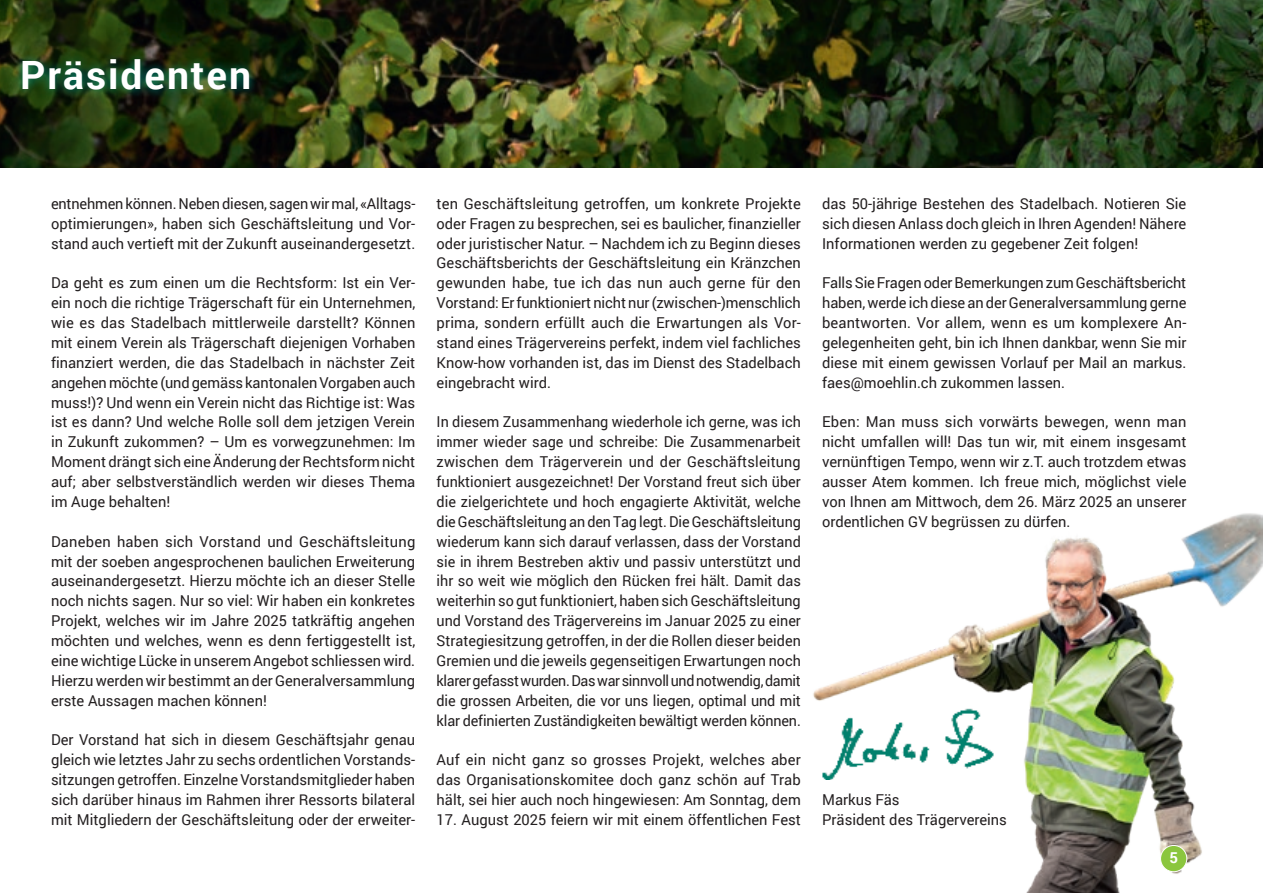
<style>
.page{position:relative;width:1263px;height:893px;background:#fff}
.page>*{position:absolute;margin:0;border:0;box-sizing:border-box;transform-origin:0 0}
.t1{font:700 39px "Roboto";letter-spacing:.05em;color:#fff}
.t2{font:15px/19.8px "Roboto";color:#231f20;text-align:justify}
.t3{font:15px/20px "Roboto";color:#231f20;text-align:justify;scale:.96 1}
.t4{font:700 15px "Roboto";color:#fff}
</style>
<div class="page">
<img style="left:0;top:0;width:1263px;height:168px">
<img style="left:813px;top:513px;width:450px;height:380px">
<svg style="left:13px;top:51px;width:246px;height:48px;background:#1b411f"></svg>
<img style="left:813px;top:708px;width:194px;height:71px">
<div style="left:1160px;top:845px;width:27px;height:27px;background:#8bc63e;border-radius:50%"></div>
<div style="left:1160px;top:845px;width:27px;height:27px;border:1px solid #fff;border-radius:50%"></div>
<h1 class="t1" style="left:20px;top:48px;width:232px">Präsidenten</h1>
<p class="t2" style="left:51px;top:193px;width:366px">entnehmen können. Neben diesen, sagen wir mal, «Alltags&shy;optimierungen», haben sich Geschäftsleitung und Vor&shy;stand auch vertieft mit der Zukunft auseinandergesetzt.</p>
<p class="t2" style="left:51px;top:272px;width:366px">Da geht es zum einen um die Rechtsform: Ist ein Ver&shy;ein noch die richtige Trägerschaft für ein Unternehmen, wie es das Stadelbach mittlerweile darstellt? Können mit einem Verein als Trägerschaft diejenigen Vorhaben finanziert werden, die das Stadelbach in nächster Zeit angehen möchte (und gemäss kantonalen Vorgaben auch muss!)? Und wenn ein Verein nicht das Richtige ist: Was ist es dann? Und welche Rolle soll dem jetzigen Verein in Zukunft zukommen? – Um es vorwegzunehmen: Im Moment drängt sich eine Änderung der Rechtsform nicht auf; aber selbstverständlich werden wir dieses Thema im Auge behalten!</p>
<p class="t2" style="left:51px;top:531px;width:366px">Daneben haben sich Vorstand und Geschäftsleitung mit der soeben angesprochenen baulichen Erweiterung auseinandergesetzt. Hierzu möchte ich an dieser Stelle noch nichts sagen. Nur so viel: Wir haben ein konkretes Projekt, welches wir im Jahre 2025 tatkräftig angehen möchten und welches, wenn es denn fertiggestellt ist, eine wichtige Lücke in unserem Angebot schliessen wird.<br>Hierzu werden wir bestimmt an der Generalversammlung erste Aussagen machen können!</p>
<p class="t2" style="left:51px;top:730px;width:366px">Der Vorstand hat sich in diesem Geschäftsjahr genau gleich wie letztes Jahr zu sechs ordentlichen Vorstands&shy;sitzungen getroffen. Einzelne Vorstandsmitglieder haben sich darüber hinaus im Rahmen ihrer Ressorts bilateral mit Mitgliedern der Geschäftsleitung oder der erweiter-</p>
<p class="t2" style="left:437px;top:193px;width:366px">ten Geschäftsleitung getroffen, um konkrete Projekte oder Fragen zu besprechen, sei es baulicher, finanzieller oder juristischer Natur. – Nachdem ich zu Beginn dieses Geschäftsberichts der Geschäftsleitung ein Kränzchen gewunden habe, tue ich das nun auch gerne für den Vorstand: Er funktioniert nicht nur (zwischen-)menschlich prima, sondern erfüllt auch die Erwartungen als Vor&shy;stand eines Trägervereins perfekt, indem viel fachliches Know-how vorhanden ist, das im Dienst des Stadelbach eingebracht wird.</p>
<p class="t3" style="left:437px;top:411px;width:381px">In diesem Zusammenhang wiederhole ich gerne, was ich immer wieder sage und schreibe: Die Zusammenarbeit zwischen dem Trägerverein und der Geschäftsleitung funktioniert ausgezeichnet! Der Vorstand freut sich über die zielgerichtete und hoch engagierte Aktivität, welche die Geschäftsleitung an den Tag legt. Die Geschäftsleitung wiederum kann sich darauf verlassen, dass der Vorstand sie in ihrem Bestreben aktiv und passiv unterstützt und ihr so weit wie möglich den Rücken frei hält. Damit das weiterhin so gut funktioniert, haben sich Geschäftsleitung und Vorstand des Trägervereins im Januar 2025 zu einer Strategiesitzung getroffen, in der die Rollen dieser beiden Gremien und die jeweils gegenseitigen Erwartungen noch klarer gefasst wurden. Das war sinnvoll und notwendig, damit die grossen Arbeiten, die vor uns liegen, optimal und mit klar definierten Zuständigkeiten bewältigt werden können.</p>
<p class="t2" style="left:437px;top:749px;width:366px">Auf ein nicht ganz so grosses Projekt, welches aber das Organisationskomitee doch ganz schön auf Trab hält, sei hier auch noch hingewiesen: Am Sonntag, dem</p>
<p class="t2" style="left:437px;top:809px;width:366px">17. August 2025 feiern wir mit einem öffentlichen Fest</p>
<p class="t2" style="left:822px;top:193px;width:366px">das 50-jährige Bestehen des Stadelbach. Notieren Sie sich diesen Anlass doch gleich in Ihren Agenden! Nähere Informationen werden zu gegebener Zeit folgen!</p>
<p class="t2" style="left:822px;top:272px;width:366px">Falls Sie Fragen oder Bemerkungen zum Geschäftsbericht haben, werde ich diese an der Generalversammlung gerne beantworten. Vor allem, wenn es um komplexere An&shy;gelegenheiten geht, bin ich Ihnen dankbar, wenn Sie mir diese mit einem gewissen Vorlauf per Mail an markus. faes@moehlin.ch zukommen lassen.</p>
<p class="t2" style="left:822px;top:412px;width:366px">Eben: Man muss sich vorwärts bewegen, wenn man nicht umfallen will! Das tun wir, mit einem insgesamt vernünftigen Tempo, wenn wir z.T. auch trotzdem etwas ausser Atem kommen. Ich freue mich, möglichst viele von Ihnen am Mittwoch, dem 26. März 2025 an unserer ordentlichen GV begrüssen zu dürfen.</p>
<p class="t2" style="left:822px;top:789px;width:186px">Markus Fäs<br>Präsident des Trägervereins</p>
<p class="t4" style="left:1169px;top:847px;width:10px">5</p>
</div>
